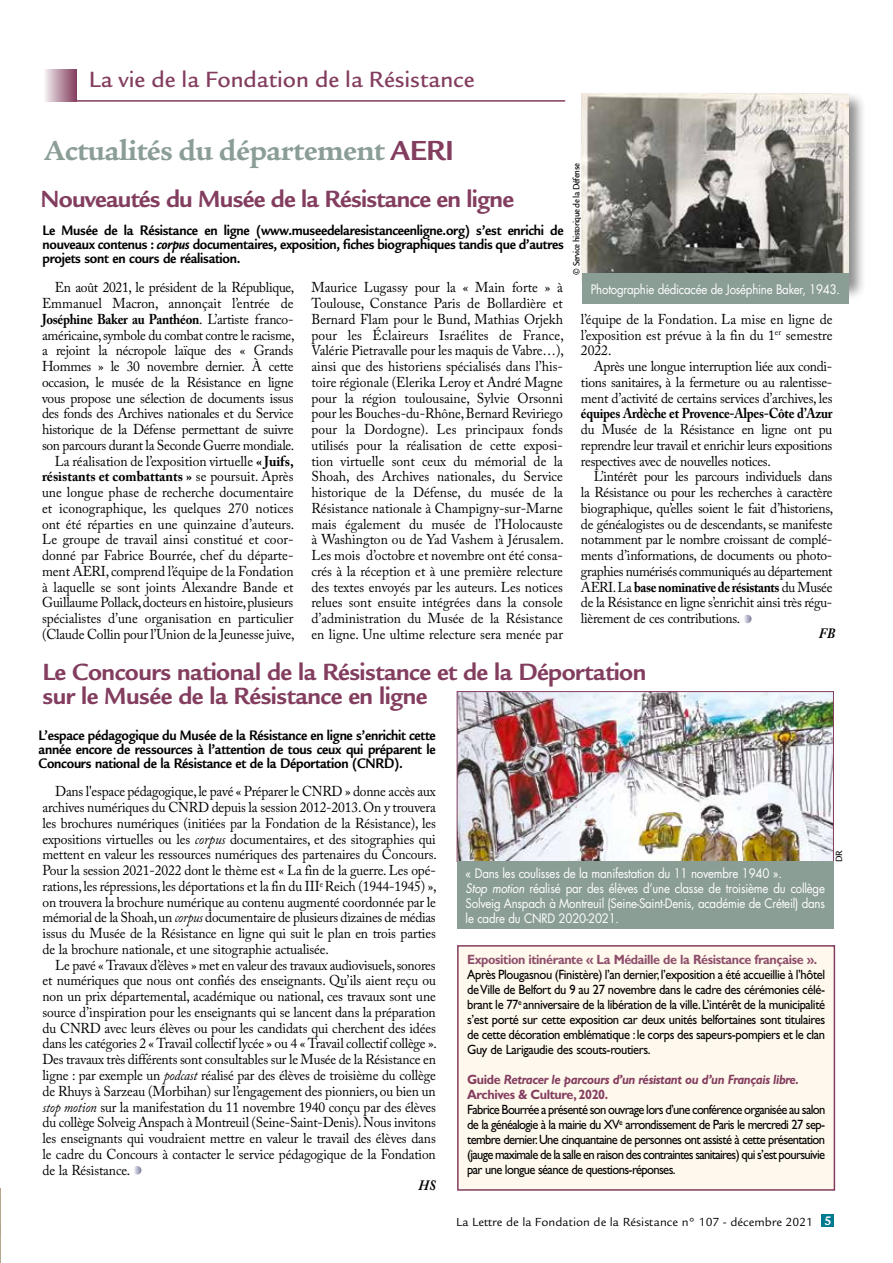
<style>
.page{position:relative;width:893px;height:1263px;background:#fff}
.page>*{position:absolute;margin:0;border:0;box-sizing:border-box;transform-origin:0 0}
.t1{font:700 30px "Legacy Serif";letter-spacing:-.02em;color:#8b9e96}
.t2{font:700 25.5px/24px "Legacy Sans";letter-spacing:-.02em;color:#833d5f}
.t3{font:500 24px "Legacy Sans";color:#833d5f}
.t4{font:700 15px/14.1px "Legacy Sans";letter-spacing:-.02em;color:#000;text-align:justify;scale:.9 1}
.t5{font:14.25px/15.8px "Adobe Caslon Pro";letter-spacing:-.01em;color:#000;text-align:justify;scale:.95 1}
.t6{font:700 14.25px "Adobe Caslon Pro";letter-spacing:-.02em;color:#000;scale:.9 1}
.t7{font:italic 700 14.25px "Adobe Caslon Pro";color:#000;scale:.9 1}
.t8{font:13.5px/15px "Gill Sans Std";letter-spacing:-.05em;color:#000;text-align:justify;scale:.93 1}
.t9{font:italic 700 13.5px/15px "Gill Sans Std";letter-spacing:-.03em;color:#833d5f;scale:.93 1}
.t10{font:700 13.5px "Gill Sans Std";letter-spacing:-.03em;color:#8e4e6c;scale:.93 1}
.t11{font:12.75px/15px "Futura Std";letter-spacing:-.02em;color:#fff;scale:.9 1}
.t12{font:12.75px "Legacy Sans";color:#000}
.t13{font:500 9.75px "Legacy Sans";letter-spacing:-.05em;color:#000;scale:.9 1}
.s1{font-family:"Legacy Sans";color:#833d5f}
.s2{font-style:italic}
.s3{font-weight:700}
.s4{font-style:normal}
.s5{font-weight:700;font-size:13.5px;color:#fff}
</style>
<div class="page">
<div style="left:821px;top:1214px;width:13px;height:13px;background:#007991"></div>
<img style="left:0;top:1188px;width:1px;height:75px">
<div style="left:458px;top:946px;width:376px;height:244px;background:#fff8ec"></div>
<div style="left:457px;top:945px;width:378px;height:246px;border:2px solid #833d5f"></div>
<svg style="left:744px;top:615px;width:7px;height:8px"></svg>
<div style="left:579px;top:91px;width:287px;height:210px;background:#000;opacity:.45"></div>
<img style="left:582px;top:94px;width:267px;height:180px">
<svg style="left:134px;top:1166px;width:7px;height:8px"></svg>
<div style="left:582px;top:274px;width:267px;height:30px;background:#8b9e96"></div>
<img style="left:459px;top:693px;width:373px;height:167px">
<div style="left:457px;top:691px;width:377px;height:171px;border:1px solid #833d5f"></div>
<div style="left:457px;top:862px;width:376px;height:67px;background:#8b9e96"></div>
<hr style="left:76px;top:100px;width:489px;height:2px;background:#833d5f">
<svg style="left:45px;top:70px;width:31px;height:31px"></svg>
<h3 class="t3" style="left:89px;top:66px;width:387px">La vie de la Fondation de la Résistance</h3>
<h1 class="t1" style="left:44px;top:133px;width:411px">Actualités du département <span class="s1">AERI</span></h1>
<h2 class="t2" style="left:40px;top:187px;width:475px">Nouveautés du Musée de la Résistance en ligne</h2>
<p class="t4" style="left:43px;top:223px;width:581px">Le Musée de la Résistance en ligne (www.museedelaresistanceenligne.org) s’est enrichi de nouveaux contenus : <span class="s2">corpus</span> documentaires, exposition, fiches biographiques tandis que d’autres projets sont en cours de réalisation.</p>
<p class="t5" style="left:42px;top:280px;width:267px;text-align:right">En août 2021, le président de la République, Emmanuel Macron, annonçait l’entrée de <span class="s3">Joséphine Baker au Panthéon</span>. L’artiste franco&shy;américaine, symbole du combat contre le racisme, a rejoint la nécropole laïque des « Grands Hommes » le 30 novembre dernier. À cette occasion, le musée de la Résistance en ligne vous propose une sélection de documents issus des fonds des Archives nationales et du Service historique de la Défense permettant de suivre son parcours durant la Seconde Guerre mondiale.<br>La réalisation de l’exposition virtuelle <span class="s3">« Juifs, résistants et combattants »</span> se poursuit. Après une longue phase de recherche documentaire et iconographique, les quelques 270 notices ont été réparties en une quinzaine d’auteurs.<br>Le groupe de travail ainsi constitué et coor&shy;donné par Fabrice Bourrée, chef du départe&shy;ment AERI, comprend l’équipe de la Fondation à laquelle se sont joints Alexandre Bande et Guillaume Pollack, docteurs en histoire, plusieurs spécialistes d’une organisation en particulier (Claude Collin pour l’Union de la Jeunesse juive,</p>
<p class="t5" style="left:311px;top:280px;width:267px">Maurice Lugassy pour la « Main forte » à Toulouse, Constance Paris de Bollardière et Bernard Flam pour le Bund, Mathias Orjekh pour les Éclaireurs Israélites de France, Valérie Pietravalle pour les maquis de Vabre…), ainsi que des historiens spécialisés dans l’his&shy;toire régionale (Elerika Leroy et André Magne pour la région toulousaine, Sylvie Orsonni pour les Bouches-du-Rhône, Bernard Reviriego pour la Dordogne). Les principaux fonds utilisés pour la réalisation de cette exposi&shy;tion virtuelle sont ceux du mémorial de la Shoah, des Archives nationales, du Service historique de la Défense, du musée de la Résistance nationale à Champigny-sur-Marne mais également du musée de l’Holocauste à Washington ou de Yad Vashem à Jérusalem.<br>Les mois d’octobre et novembre ont été consa&shy;crés à la réception et à une première relecture des textes envoyés par les auteurs. Les notices relues sont ensuite intégrées dans la console d’administration du Musée de la Résistance en ligne. Une ultime relecture sera menée par</p>
<p class="t13" style="left:571px;top:275px;width:125px;rotate:-90deg">© Service historique de la Défense</p>
<p class="t11" style="left:591px;top:282px;width:279px">Photographie dédicacée de Joséphine Baker, 1943.</p>
<p class="t5" style="left:581px;top:311px;width:266px">l’équipe de la Fondation. La mise en ligne de l’exposition est prévue à la fin du 1<sup>er</sup> semestre 2022.</p>
<p class="t5" style="left:581px;top:358px;width:266px;text-indent:13px">Après une longue interruption liée aux condi&shy;tions sanitaires, à la fermeture ou au ralentisse&shy;ment d’activité de certains services d’archives, les</p>
<p class="t6" style="left:581px;top:405px;width:281px">équipes Ardèche et Provence-Alpes-Côte d’Azur</p>
<p class="t5" style="left:581px;top:421px;width:266px">du Musée de la Résistance en ligne ont pu reprendre leur travail et enrichir leurs expositions respectives avec de nouvelles notices.</p>
<p class="t5" style="left:581px;top:469px;width:267px;text-indent:13px">L’intérêt pour les parcours individuels dans la Résistance ou pour les recherches à caractère biographique, qu’elles soient le fait d’historiens, de généalogistes ou de descendants, se manifeste notamment par le nombre croissant de complé&shy;ments d’informations, de documents ou photo&shy;graphies numérisés communiqués au département AERI. La <span class="s3">base nominative de résistants</span> du Musée de la Résistance en ligne s’enrichit ainsi très régu&shy;lièrement de ces contributions.</p>
<p class="t7" style="left:819px;top:624px;width:20px">FB</p>
<h2 class="t2" style="left:43px;top:660px;width:605px">Le Concours national de la Résistance et de la Déportation sur le Musée de la Résistance en ligne</h2>
<p class="t4" style="left:39px;top:728px;width:443px">L’espace pédagogique du Musée de la Résistance en ligne s’enrichit cette année encore de ressources à l’attention de tous ceux qui préparent le Concours national de la Résistance et de la Déportation (CNRD).</p>
<p class="t5" style="left:43px;top:784px;width:416px;text-indent:13px">Dans l'espace pédagogique, le pavé « Préparer le CNRD » donne accès aux archives numériques du CNRD depuis la session 2012-2013. On y trouvera les brochures numériques (initiées par la Fondation de la Résistance), les expositions virtuelles ou les <span class="s2">corpus</span> documentaires, et des sitographies qui mettent en valeur les ressources numériques des partenaires du Concours.<br>Pour la session 2021-2022 dont le thème est « La fin de la guerre. Les opé&shy;rations, les répressions, les déportations et la fin du III<sup>e</sup> Reich (1944-1945) », on trouvera la brochure numérique au contenu augmenté coordonnée par le mémorial de la Shoah, un <span class="s2">corpus</span> documentaire de plusieurs dizaines de médias issus du Musée de la Résistance en ligne qui suit le plan en trois parties de la brochure nationale, et une sitographie actualisée.</p>
<p class="t5" style="left:43px;top:957px;width:417px;text-indent:13px">Le pavé « Travaux d’élèves » met en valeur des travaux audiovisuels, sonores et numériques que nous ont confiés des enseignants. Qu’ils aient reçu ou non un prix départemental, académique ou national, ces travaux sont une source d’inspiration pour les enseignants qui se lancent dans la préparation du CNRD avec leurs élèves ou pour les candidats qui cherchent des idées dans les catégories 2 « Travail collectif lycée » ou 4 « Travail collectif collège ».<br>Des travaux très différents sont consultables sur le Musée de la Résistance en ligne : par exemple un <span class="s2">podcast</span> réalisé par des élèves de troisième du collège de Rhuys à Sarzeau (Morbihan) sur l’engagement des pionniers, ou bien un <span class="s2">stop motion</span> sur la manifestation du 11 novembre 1940 conçu par des élèves du collège Solveig Anspach à Montreuil (Seine-Saint-Denis). Nous invitons les enseignants qui voudraient mettre en valeur le travail des élèves dans le cadre du Concours à contacter le service pédagogique de la Fondation de la Résistance.</p>
<p class="t7" style="left:419px;top:1177px;width:21px">HS</p>
<p class="t11" style="left:466px;top:866px;width:401px">« Dans les coulisses de la manifestation du 11 novembre 1940 ».<br><span class="s2">Stop motion</span> réalisé par des élèves d’une classe de troisième du collège Solveig Anspach à Montreuil (Seine-Saint-Denis, académie de Créteil) dans le cadre du CNRD 2020-2021.</p>
<p class="t13" style="left:834px;top:862px;width:14px;rotate:-90deg">DR</p>
<p class="t10" style="left:467px;top:952px;width:378px">Exposition itinérante « La Médaille de la Résistance française ».</p>
<p class="t8" style="left:467px;top:967px;width:386px">Après Plougasnou (Finistère) l’an dernier, l’exposition a été accueillie à l’hôtel de Ville de Belfort du 9 au 27 novembre dans le cadre des cérémonies célé&shy;brant le 77<sup>e</sup> anniversaire de la libération de la ville. L’intérêt de la municipalité s’est porté sur cette exposition car deux unités belfortaines sont titulaires de cette décoration emblématique : le corps des sapeurs-pompiers et le clan Guy de Larigaudie des scouts-routiers.</p>
<p class="t9" style="left:467px;top:1072px;width:359px"><span class="s4">Guide</span> Retracer le parcours d’un résistant ou d’un Français libre.<br><span class="s4">Archives &amp; Culture, 2020.</span></p>
<p class="t8" style="left:467px;top:1102px;width:387px">Fabrice Bourrée a présenté son ouvrage lors d’une conférence organisée au salon de la généalogie à la mairie du XV<sup>e</sup> arrondissement de Paris le mercredi 27 sep&shy;tembre dernier. Une cinquantaine de personnes ont assisté à cette présentation (jauge maximale de la salle en raison des contraintes sanitaires) qui s’est poursuivie par une longue séance de questions-réponses.</p>
<p class="t12" style="left:456px;top:1214px;width:377px">La Lettre de la Fondation de la Résistance n° 107 - décembre 2021 <span class="s5">5</span></p>
</div>
